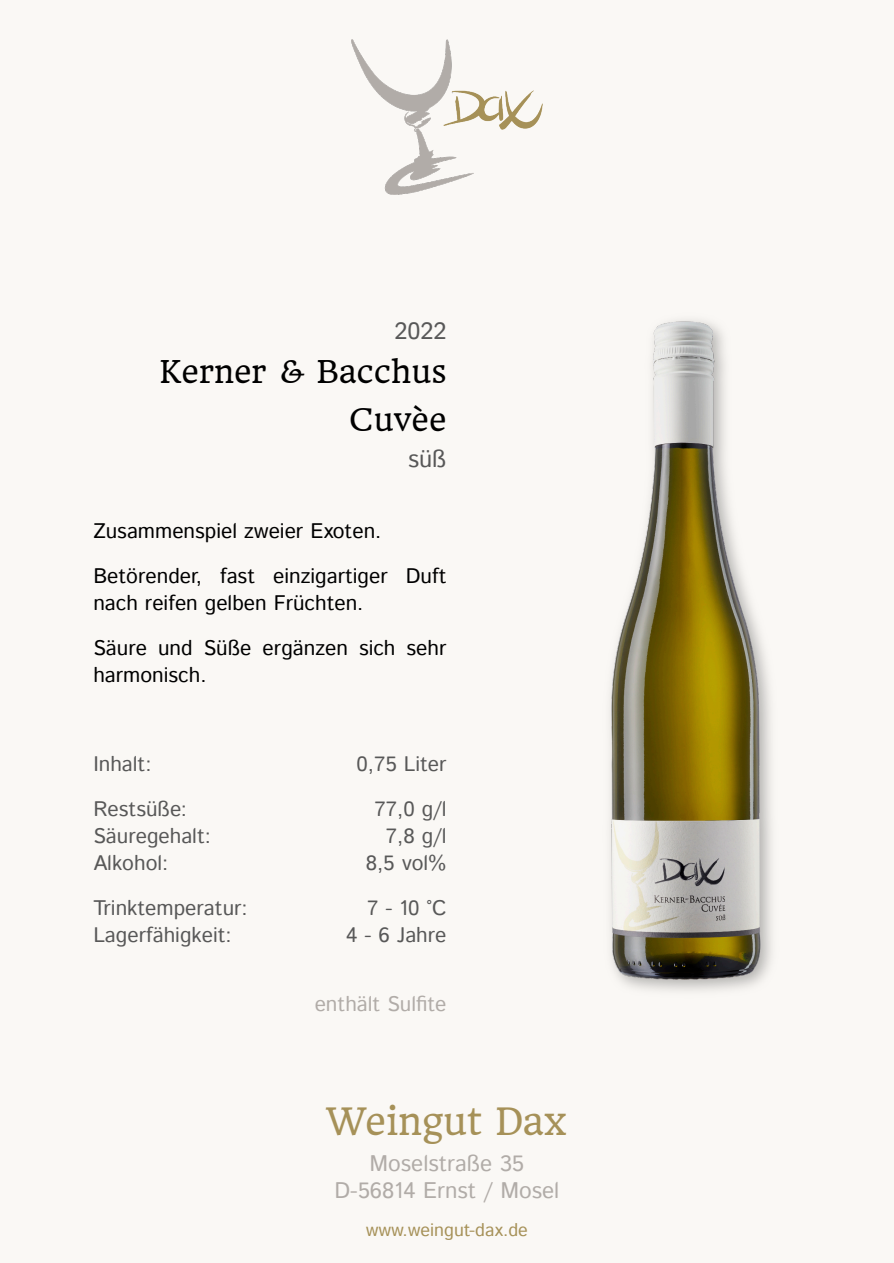
<style>
.page{position:relative;width:894px;height:1263px;background:#fff}
.page>*{position:absolute;margin:0;border:0;box-sizing:border-box;transform-origin:0 0}
.t1{font:36px "Headland One";color:#a69158}
.t2{font:30px/48px "Headland One";color:#000;text-align:right}
.t3{font:24px "Istok Web";color:#585858}
.t4{font:22.5px/27px "Istok Web";color:#b1aca8;text-align:center}
.t5{font:21px/45px "Istok Web";color:#000}
.t6{font:21px/27px "Istok Web";color:#585858}
.t7{font:21px "Istok Web";color:#b1aca8}
.t8{font:18px "Istok Web";color:#a69158}
</style>
<div class="page">
<div style="left:0;top:0;width:893px;height:1263px;background:#faf8f5"></div>
<img style="left:473px;top:91px;width:69px;height:38px">
<img style="left:351px;top:39px;width:122px;height:156px">
<img style="left:610px;top:320px;width:162px;height:671px">
<p class="t3" style="left:394px;top:315px;width:54px">2022</p>
<h2 class="t2" style="left:159px;top:347px;width:289px">Kerner &amp; Bacchus<br>Cuvèe</h2>
<p class="t3" style="left:408px;top:443px;width:40px">süß</p>
<p class="t5" style="left:93px;top:509px;width:354px">Zusammenspiel zweier Exoten.<br>Betörender, fast einzigartiger Duft</p>
<p class="t5" style="left:93px;top:581px;width:354px">nach reifen gelben Früchten.<br>Säure und Süße ergänzen sich sehr</p>
<p class="t5" style="left:93px;top:653px;width:115px">harmonisch.</p>
<p class="t6" style="left:93px;top:742px;width:95px;line-height:45px">Inhalt:<br>Restsüße:</p>
<p class="t6" style="left:93px;top:823px;width:119px">Säuregehalt:<br>Alkohol:</p>
<p class="t6" style="left:93px;top:895px;width:156px">Trinktemperatur:<br>Lagerfähigkeit:</p>
<p class="t6" style="left:356px;top:742px;width:91px;line-height:45px;text-align:right">0,75 Liter<br>77,0 g/l</p>
<p class="t6" style="left:365px;top:823px;width:82px;text-align:right">7,8 g/l<br>8,5 vol%</p>
<p class="t6" style="left:346px;top:895px;width:102px;text-align:right">7-10°C<br>4 - 6 Jahre</p>
<p class="t7" style="left:314px;top:990px;width:133px">enthält Sulfite</p>
<h1 class="t1" style="left:326px;top:1099px;width:243px">Weingut Dax</h1>
<p class="t4" style="left:334px;top:1151px;width:226px">Moselstraße 35<br>D-56814 Ernst / Mosel</p>
<p class="t8" style="left:366px;top:1217px;width:163px">www.weingut-dax.de</p>
</div>
